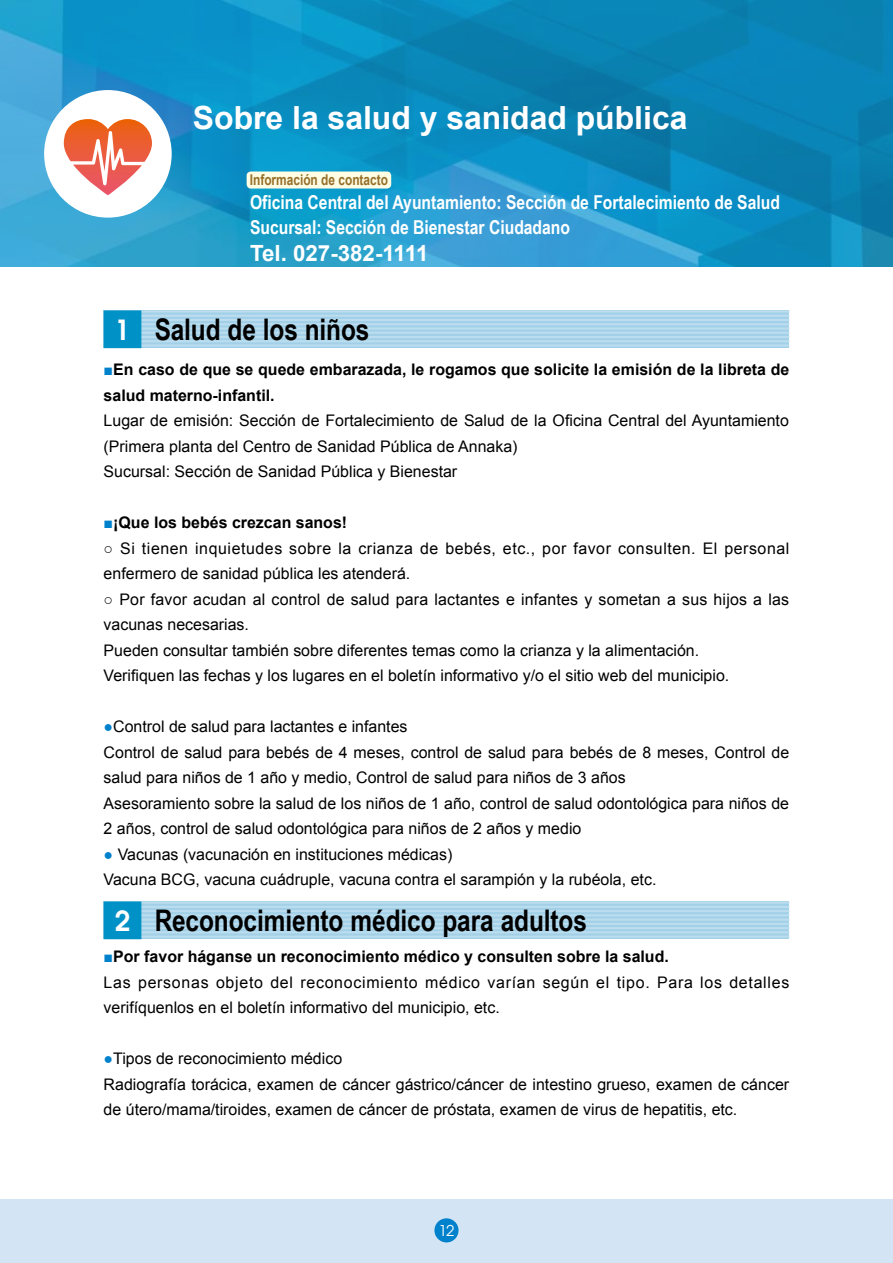
<style>
.page{position:relative;width:893px;height:1263px;background:#fff}
.page>*{position:absolute;margin:0;border:0;box-sizing:border-box;transform-origin:0 0}
.t1{font:700 31.95px "Arial";color:#fff}
.t2{font:700 29.7px "Arial Narrow";color:#000}
.t3{font:700 22.35px "Arial";color:#fff}
.t4{font:700 19.2px/24.5px "Arial Narrow";color:#fff}
.t5{font:15.9px/25.5px "Arial";color:#000}
.t6{font:15.9px/25.5px "Arial";letter-spacing:.045em;color:#000}
.t7{font:700 15.9px/25.5px "Arial";color:#000}
.t8{font:15.9px/25.5px "Arial";letter-spacing:.035em;color:#000}
.t9{font:700 14.85px "Arial";color:#956f29;scale:.8 1}
.t10{font:14.85px "Avant Garde";color:#fff}
.s1{font-family:"Avant Garde";font-weight:600;font-size:27.6px;color:#fff}
.s2{color:#0081cc}
.s3{font-weight:700;color:#0081cc}
.s4{font-weight:700}
</style>
<div class="page">
<div style="left:0;top:1199px;width:893px;height:64px;background:#d3e4f5"></div>
<img style="left:0;top:0;width:893px;height:267px">
<div style="left:434px;top:1218px;width:25px;height:24px;background:#0081cc;border-radius:50%"></div>
<div style="left:44px;top:90px;width:128px;height:128px;background:#fff;border-radius:50%"></div>
<div style="left:104px;top:310px;width:685px;height:38px;background:#a1d0e8"></div>
<hr style="left:104px;top:310px;width:685px;height:3px;background:#bde">
<hr style="left:104px;top:315px;width:685px;height:2px;background:#bde">
<hr style="left:104px;top:319px;width:685px;height:2px;background:#bde">
<hr style="left:104px;top:323px;width:685px;height:2px;background:#bde">
<hr style="left:104px;top:327px;width:685px;height:3px;background:#bde">
<hr style="left:104px;top:332px;width:685px;height:2px;background:#bde">
<hr style="left:104px;top:336px;width:685px;height:2px;background:#bde">
<hr style="left:104px;top:340px;width:685px;height:2px;background:#bde">
<hr style="left:104px;top:344px;width:685px;height:3px;background:#bde">
<div style="left:104px;top:310px;width:37px;height:38px;background:#0092c6"></div>
<div style="left:104px;top:901px;width:685px;height:38px;background:#a1d0e8"></div>
<hr style="left:104px;top:901px;width:685px;height:3px;background:#bde">
<hr style="left:104px;top:906px;width:685px;height:2px;background:#bde">
<hr style="left:104px;top:910px;width:685px;height:2px;background:#bde">
<hr style="left:104px;top:914px;width:685px;height:2px;background:#bde">
<hr style="left:104px;top:918px;width:685px;height:3px;background:#bde">
<hr style="left:104px;top:923px;width:685px;height:2px;background:#bde">
<hr style="left:104px;top:927px;width:685px;height:2px;background:#bde">
<hr style="left:104px;top:931px;width:685px;height:2px;background:#bde">
<hr style="left:104px;top:935px;width:685px;height:3px;background:#bde">
<div style="left:104px;top:901px;width:37px;height:38px;background:#0092c6"></div>
<div style="left:247px;top:171px;width:144px;height:18px;background:#fffde4;border-radius:4px"></div>
<svg style="left:64px;top:119px;width:88px;height:76px"></svg>
<h1 class="t1" style="left:193px;top:97px;width:496px">Sobre la salud y sanidad pública</h1>
<p class="t9" style="left:250px;top:170px;width:174px">Información de contacto</p>
<p class="t4" style="left:250px;top:190px;width:531px">Oficina Central del Ayuntamiento: Sección de Fortalecimiento de Salud<br>Sucursal: Sección de Bienestar Ciudadano</p>
<h3 class="t3" style="left:250px;top:238px;width:180px">Tel. 027-382-1111</h3>
<h2 class="t2" style="left:115px;top:312px;width:256px"><span class="s1">1</span> Salud de los niños</h2>
<p class="t7" style="left:104px;top:357px;width:687px"><span class="s2">■</span>En caso de que se quede embarazada, le rogamos que solicite la emisión de la libreta de salud materno-infantil.</p>
<p class="t5" style="left:104px;top:408px;width:687px">Lugar de emisión: Sección de Fortalecimiento de Salud de la Oficina Central del Ayuntamiento (Primera planta del Centro de Sanidad Pública de Annaka)<br>Sucursal: Sección de Sanidad Pública y Bienestar</p>
<p class="t7" style="left:104px;top:510px;width:245px"><span class="s2">■</span>¡Que los bebés crezcan sanos!</p>
<p class="t8" style="left:104px;top:536px;width:687px">○ Si tienen inquietudes sobre la crianza de bebés, etc., por favor consulten. El personal enfermero de sanidad pública les atenderá.</p>
<p class="t5" style="left:104px;top:587px;width:687px">○ Por favor acudan al control de salud para lactantes e infantes y sometan a sus hijos a las vacunas necesarias.<br>Pueden consultar también sobre diferentes temas como la crianza y la alimentación.<br>Verifiquen las fechas y los lugares en el boletín informativo y/o el sitio web del municipio.</p>
<p class="t5" style="left:104px;top:714px;width:687px"><span class="s2">●</span>Control de salud para lactantes e infantes<br>Control de salud para bebés de 4 meses, control de salud para bebés de 8 meses, Control de salud para niños de 1 año y medio, Control de salud para niños de 3 años<br>Asesoramiento sobre la salud de los niños de 1 año, control de salud odontológica para niños de 2 años, control de salud odontológica para niños de 2 años y medio</p>
<p class="t5" style="left:104px;top:842px;width:554px"><span class="s2">●</span> Vacunas (vacunación en instituciones médicas)<br>Vacuna BCG, vacuna cuádruple, vacuna contra el sarampión y la rubéola, etc.</p>
<h2 class="t2" style="left:115px;top:903px;width:474px"><span class="s1">2</span> Reconocimiento médico para adultos</h2>
<p class="t6" style="left:104px;top:944px;width:687px"><span class="s3">■</span><span class="s4">Por favor háganse un reconocimiento médico y consulten sobre la salud.<br></span>Las personas objeto del reconocimiento médico varían según el tipo. Para los detalles verifíquenlos en el boletín informativo del municipio, etc.</p>
<p class="t5" style="left:104px;top:1046px;width:687px"><span class="s2">●</span>Tipos de reconocimiento médico<br>Radiografía torácica, examen de cáncer gástrico/cáncer de intestino grueso, examen de cáncer de útero/mama/tiroides, examen de cáncer de próstata, examen de virus de hepatitis, etc.</p>
<p class="t10" style="left:439px;top:1222px;width:17px">12</p>
</div>
